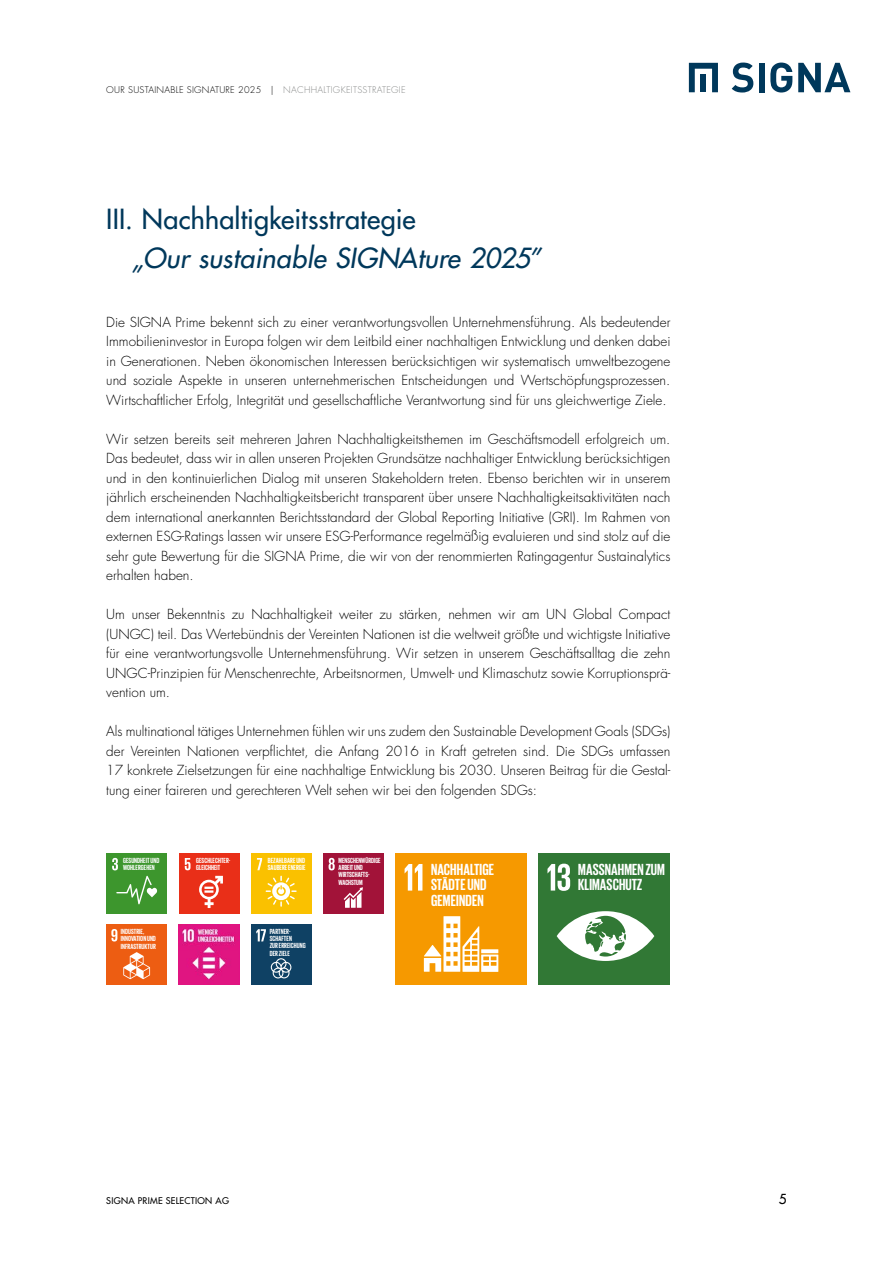
<style>
.page{position:relative;width:893px;height:1263px;background:#fff}
.page>*{position:absolute;margin:0;border:0;box-sizing:border-box;transform-origin:0 0}
.t1{font:italic 500 27px "Futura Std";letter-spacing:.005em;color:#00385b}
.t2{font:500 27px "Futura Std";letter-spacing:.005em;color:#00385b}
.t3{font:700 16.5px/15.5px "Giorgio Sans";letter-spacing:.005em;color:#fff}
.t4{font:300 13.5px/19.5px "Futura Std";color:#000;text-align:justify}
.t5{font:500 13.5px "Futura Std";color:#000}
.t6{font:300 9px "Futura Std";letter-spacing:.03em;color:#000}
.t7{font:500 9px "Futura Std";letter-spacing:.03em;color:#000}
.t8{font:700 7.5px/7.2px "Giorgio Sans";letter-spacing:.01em;color:#fff}
.s1{color:#878988}
</style>
<div class="page">
<svg style="left:798px;top:63px;width:52px;height:29px"></svg>
<svg style="left:770px;top:63px;width:22px;height:30px"></svg>
<div style="left:759px;top:63px;width:6px;height:29px;background:#00385b"></div>
<svg style="left:732px;top:63px;width:21px;height:30px"></svg>
<svg style="left:689px;top:63px;width:29px;height:29px"></svg>
<div style="left:106px;top:853px;width:61px;height:61px;background:#3d962d"></div>
<svg style="left:112px;top:858px;width:6px;height:12px"></svg>
<svg style="left:116px;top:876px;width:41px;height:28px"></svg>
<div style="left:179px;top:853px;width:60px;height:60px;background:#e92f18"></div>
<svg style="left:185px;top:858px;width:5px;height:12px"></svg>
<svg style="left:199px;top:876px;width:24px;height:32px"></svg>
<div style="left:251px;top:853px;width:60px;height:61px;background:#fac100"></div>
<svg style="left:257px;top:858px;width:5px;height:12px"></svg>
<svg style="left:266px;top:876px;width:31px;height:31px"></svg>
<div style="left:323px;top:853px;width:61px;height:61px;background:#a21339"></div>
<svg style="left:329px;top:858px;width:6px;height:12px"></svg>
<svg style="left:344px;top:887px;width:19px;height:21px"></svg>
<div style="left:106px;top:924px;width:61px;height:61px;background:#ed5d12"></div>
<svg style="left:111px;top:929px;width:6px;height:12px"></svg>
<svg style="left:123px;top:952px;width:27px;height:27px"></svg>
<img style="left:179px;top:924px;width:60px;height:61px">
<div style="left:395px;top:853px;width:132px;height:132px;background:#f69900"></div>
<svg style="left:405px;top:864px;width:17px;height:26px"></svg>
<svg style="left:424px;top:916px;width:74px;height:56px"></svg>
<div style="left:538px;top:853px;width:132px;height:132px;background:#317835"></div>
<svg style="left:547px;top:864px;width:23px;height:27px"></svg>
<svg style="left:557px;top:911px;width:97px;height:50px"></svg>
<div style="left:251px;top:924px;width:60px;height:61px;background:#0f4164"></div>
<svg style="left:256px;top:929px;width:10px;height:12px"></svg>
<svg style="left:271px;top:958px;width:20px;height:20px"></svg>
<p class="t6" style="left:106px;top:84px;width:301px">OUR SUSTAINABLE SIGNATURE 2025 | <span class="s1">NACHHALTIGKEITSSTRATEGIE</span></p>
<h1 class="t2" style="left:106px;top:202px;width:311px">III. Nachhaltigkeitsstrategie</h1>
<h1 class="t1" style="left:132px;top:241px;width:411px">„Our sustainable SIGNAture 2025”</h1>
<p class="t4" style="left:106px;top:312px;width:566px">Die SIGNA Prime bekennt sich zu einer verantwortungsvollen Unternehmensführung. Als bedeutender Immobilieninvestor in Europa folgen wir dem Leitbild einer nachhaltigen Entwicklung und denken dabei in Generationen. Neben ökonomischen Interessen berücksichtigen wir systematisch umweltbezogene und soziale Aspekte in unseren unternehmerischen Entscheidungen und Wertschöpfungsprozessen.<br>Wirtschaftlicher Erfolg, Integrität und gesellschaftliche Verantwortung sind für uns gleichwertige Ziele.</p>
<p class="t4" style="left:106px;top:429px;width:566px">Wir setzen bereits seit mehreren Jahren Nachhaltigkeitsthemen im Geschäftsmodell erfolgreich um.<br>Das bedeutet, dass wir in allen unseren Projekten Grundsätze nachhaltiger Entwicklung berücksichtigen und in den kontinuierlichen Dialog mit unseren Stakeholdern treten. Ebenso berichten wir in unserem jährlich erscheinenden Nachhaltigkeitsbericht transparent über unsere Nachhaltigkeitsaktivitäten nach dem international anerkannten Berichtsstandard der Global Reporting Initiative (GRI). Im Rahmen von externen ESG-Ratings lassen wir unsere ESG-Performance regelmäßig evaluieren und sind stolz auf die sehr gute Bewertung für die SIGNA Prime, die wir von der renommierten Ratingagentur Sustainalytics erhalten haben.</p>
<p class="t4" style="left:106px;top:605px;width:566px">Um unser Bekenntnis zu Nachhaltigkeit weiter zu stärken, nehmen wir am UN Global Compact (UNGC) teil. Das Wertebündnis der Vereinten Nationen ist die weltweit größte und wichtigste Initiative für eine verantwortungsvolle Unternehmensführung. Wir setzen in unserem Geschäftsalltag die zehn UNGC-Prinzipien für Menschenrechte, Arbeitsnormen, Umwelt- und Klimaschutz sowie Korruptionsprä&shy;vention um.</p>
<p class="t4" style="left:106px;top:722px;width:566px">Als multinational tätiges Unternehmen fühlen wir uns zudem den Sustainable Development Goals (SDGs) der Vereinten Nationen verpflichtet, die Anfang 2016 in Kraft getreten sind. Die SDGs umfassen 17 konkrete Zielsetzungen für eine nachhaltige Entwicklung bis 2030. Unseren Beitrag für die Gestal&shy;tung einer faireren und gerechteren Welt sehen wir bei den folgenden SDGs:</p>
<p class="t8" style="left:123px;top:857px;width:38px">GESUNDHEIT UND<br>WOHLERGEHEN</p>
<p class="t8" style="left:196px;top:857px;width:36px">GESCHLECHTER-<br>GLEICHHEIT</p>
<p class="t8" style="left:268px;top:857px;width:39px">BEZAHLBARE UND<br>SAUBERE ENERGIE</p>
<p class="t8" style="left:339px;top:857px;width:44px">MENSCHENWÜRDIGE<br>ARBEIT UND<br>WIRTSCHAFTS-<br>WACHSTUM</p>
<p class="t8" style="left:121px;top:928px;width:37px">INDUSTRIE,<br>INNOVATION UND<br>INFRASTRUKTUR</p>
<p class="t8" style="left:270px;top:928px;width:38px">PARTNER-<br>SCHAFTEN<br>ZUR ERREICHUNG<br>DER ZIELE</p>
<p class="t3" style="left:431px;top:861px;width:65px">NACHHALTIGE<br>STÄDTE UND<br>GEMEINDEN</p>
<p class="t3" style="left:578px;top:861px;width:88px">MASSNAHMEN ZUM<br>KLIMASCHUTZ</p>
<p class="t7" style="left:106px;top:1195px;width:124px">SIGNA PRIME SELECTION AG</p>
<p class="t5" style="left:779px;top:1191px;width:9px">5</p>
</div>
